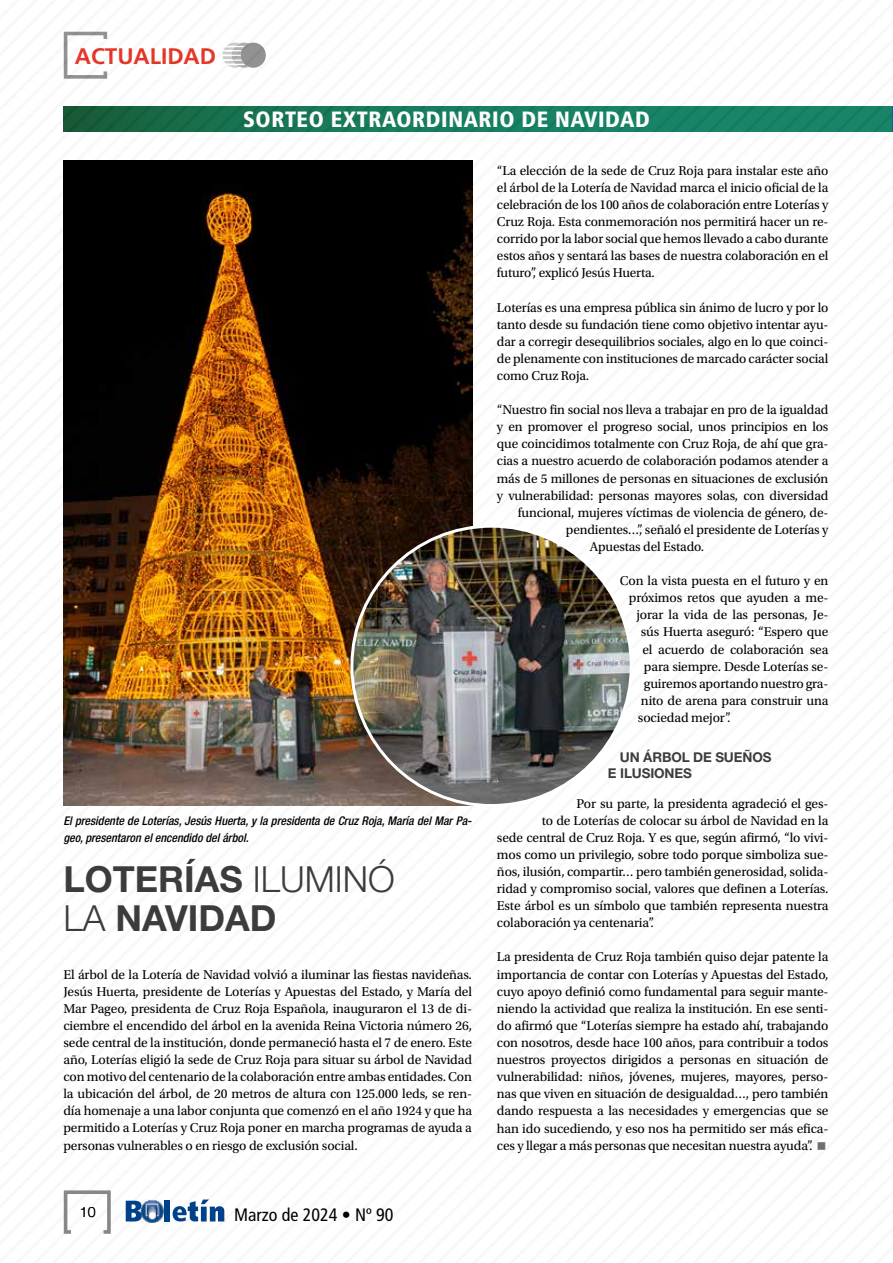
<style>
.page{position:relative;width:893px;height:1263px;background:#fff}
.page>*{position:absolute;margin:0;border:0;box-sizing:border-box;transform-origin:0 0}
.t1{font:700 36px/39px "Helvetica Neue LT Std";color:#3c3c3b}
.t2{font:700 22.5px "Frutiger LT Std";color:#e42313}
.t3{font:900 condensed 22.2px "Frutiger LT Std";letter-spacing:.025em;color:#fff}
.t4{font:condensed 18px "Frutiger LT Std";color:#000}
.t5{font:300 14.25px "Helvetica Neue LT Std";color:#000}
.t6{font:13.5px/17.1px "Utopia Std";letter-spacing:-.01em;color:#000;text-align:justify}
.t7{font:700 13.5px/16.2px "Helvetica Neue LT Std";letter-spacing:-.01em;color:#3c3c3b}
.t8{font:italic 500 condensed 12px/17.1px "Helvetica Neue LT Std";color:#000}
.s1{font-weight:300}
</style>
<div class="page">
<img style="left:63px;top:31px;width:829px;height:601px">
<img style="left:64px;top:161px;width:408px;height:644px">
<img style="left:352px;top:526px;width:279px;height:279px;border-radius:140px">
<svg style="left:126px;top:1201px;width:15px;height:20px"></svg>
<div style="left:164px;top:1200px;width:6px;height:21px;background:#004289"></div>
<svg style="left:173px;top:1199px;width:51px;height:22px"></svg>
<img style="left:141px;top:1199px;width:23px;height:24px">
<svg style="left:64px;top:1190px;width:47px;height:44px"></svg>
<svg style="left:892px;top:106px;width:1px;height:26px"></svg>
<h2 class="t2" style="left:75px;top:43px;width:143px">ACTUALIDAD</h2>
<h3 class="t3" style="left:243px;top:106px;width:408px">SORTEO EXTRAORDINARIO DE NAVIDAD</h3>
<p class="t8" style="left:63px;top:812px;width:410px">El presidente de Loterías, Jesús Huerta, y la presidenta de Cruz Roja, María del Mar Pa&shy;geo, presentaron el encendido del árbol.</p>
<h1 class="t1" style="left:63px;top:859px;width:333px">LOTERÍAS <span class="s1">ILUMINÓ<br>LA</span> NAVIDAD</h1>
<p class="t6" style="left:63px;top:966px;width:410px">El árbol de la Lotería de Navidad volvió a iluminar las fiestas navideñas.<br>Jesús Huerta, presidente de Loterías y Apuestas del Estado, y María del Mar Pageo, presidenta de Cruz Roja Española, inauguraron el 13 de di&shy;ciembre el encendido del árbol en la avenida Reina Victoria número 26, sede central de la institución, donde permaneció hasta el 7 de enero. Este año, Loterías eligió la sede de Cruz Roja para situar su árbol de Navidad con motivo del centenario de la colaboración entre ambas entidades. Con la ubicación del árbol, de 20 metros de altura con 125.000 leds, se ren&shy;día homenaje a una labor conjunta que comenzó en el año 1924 y que ha permitido a Loterías y Cruz Roja poner en marcha programas de ayuda a personas vulnerables o en riesgo de exclusión social.</p>
<p class="t5" style="left:80px;top:1203px;width:17px">10</p>
<h3 class="t4" style="left:234px;top:1204px;width:161px">Marzo de 2024 • Nº 90</h3>
<p class="t6" style="left:497px;top:162px;width:333px">“La elección de la sede de Cruz Roja para instalar este año el árbol de la Lotería de Navidad marca el inicio oficial de la celebración de los 100 años de colaboración entre Loterías y Cruz Roja. Esta conmemoración nos permitirá hacer un re&shy;corrido por la labor social que hemos llevado a cabo durante estos años y sentará las bases de nuestra colaboración en el futuro”, explicó Jesús Huerta.</p>
<p class="t6" style="left:497px;top:299px;width:333px">Loterías es una empresa pública sin ánimo de lucro y por lo tanto desde su fundación tiene como objetivo intentar ayu&shy;dar a corregir desequilibrios sociales, algo en lo que coinci&shy;de plenamente con instituciones de marcado carácter social como Cruz Roja.</p>
<p class="t6" style="left:497px;top:401px;width:333px">“Nuestro fin social nos lleva a trabajar en pro de la igualdad</p>
<p class="t6" style="left:497px;top:419px;width:333px">y en promover el progreso social, unos principios en los</p>
<p class="t6" style="left:497px;top:436px;width:333px">que coincidimos totalmente con Cruz Roja, de ahí que gra-</p>
<p class="t6" style="left:497px;top:453px;width:333px">cias a nuestro acuerdo de colaboración podamos atender a</p>
<p class="t6" style="left:497px;top:470px;width:333px">más de 5 millones de personas en situaciones de exclusión</p>
<p class="t6" style="left:497px;top:487px;width:333px">y vulnerabilidad: personas mayores solas, con diversidad</p>
<p class="t6" style="left:518px;top:504px;width:312px">funcional, mujeres víctimas de violencia de género, de-</p>
<p class="t6" style="left:566px;top:521px;width:264px">pendientes…”, señaló el presidente de Loterías y</p>
<p class="t6" style="left:590px;top:538px;width:116px">Apuestas del Estado.</p>
<p class="t6" style="left:620px;top:572px;width:210px">Con la vista puesta en el futuro y en</p>
<p class="t6" style="left:629px;top:590px;width:201px">próximos retos que ayuden a me-</p>
<p class="t6" style="left:636px;top:607px;width:194px">jorar la vida de las personas, Je-</p>
<p class="t6" style="left:641px;top:624px;width:189px">sús Huerta aseguró: “Espero que</p>
<p class="t6" style="left:642px;top:641px;width:188px">el acuerdo de colaboración sea</p>
<p class="t6" style="left:644px;top:658px;width:186px">para siempre. Desde Loterías se-</p>
<p class="t6" style="left:644px;top:675px;width:186px">guiremos aportando nuestro gra-</p>
<p class="t6" style="left:641px;top:692px;width:189px">nito de arena para construir una</p>
<p class="t6" style="left:638px;top:709px;width:94px">sociedad mejor”.</p>
<p class="t7" style="left:608px;top:749px;width:165px;text-indent:12px">UN ÁRBOL DE SUEÑOS<br>E ILUSIONES</p>
<p class="t6" style="left:576px;top:795px;width:254px">Por su parte, la presidenta agradeció el ges-</p>
<p class="t6" style="left:542px;top:812px;width:288px">to de Loterías de colocar su árbol de Navidad en la</p>
<p class="t6" style="left:497px;top:829px;width:333px">sede central de Cruz Roja. Y es que, según afirmó, “lo vivi-</p>
<p class="t6" style="left:497px;top:846px;width:333px">mos como un privilegio, sobre todo porque simboliza sue-</p>
<p class="t6" style="left:497px;top:863px;width:333px">ños, ilusión, compartir… pero también generosidad, solida-</p>
<p class="t6" style="left:497px;top:880px;width:333px">ridad y compromiso social, valores que definen a Loterías.</p>
<p class="t6" style="left:497px;top:897px;width:333px">Este árbol es un símbolo que también representa nuestra</p>
<p class="t6" style="left:497px;top:914px;width:159px">colaboración ya centenaria”.</p>
<p class="t6" style="left:497px;top:949px;width:333px">La presidenta de Cruz Roja también quiso dejar patente la importancia de contar con Loterías y Apuestas del Estado, cuyo apoyo definió como fundamental para seguir mante&shy;niendo la actividad que realiza la institución. En ese senti&shy;do afirmó que “Loterías siempre ha estado ahí, trabajando con nosotros, desde hace 100 años, para contribuir a todos nuestros proyectos dirigidos a personas en situación de vulnerabilidad: niños, jóvenes, mujeres, mayores, perso&shy;nas que viven en situación de desigualdad…, pero también dando respuesta a las necesidades y emergencias que se han ido sucediendo, y eso nos ha permitido ser más efica&shy;ces y llegar a más personas que necesitan nuestra ayuda”.</p>
</div>
